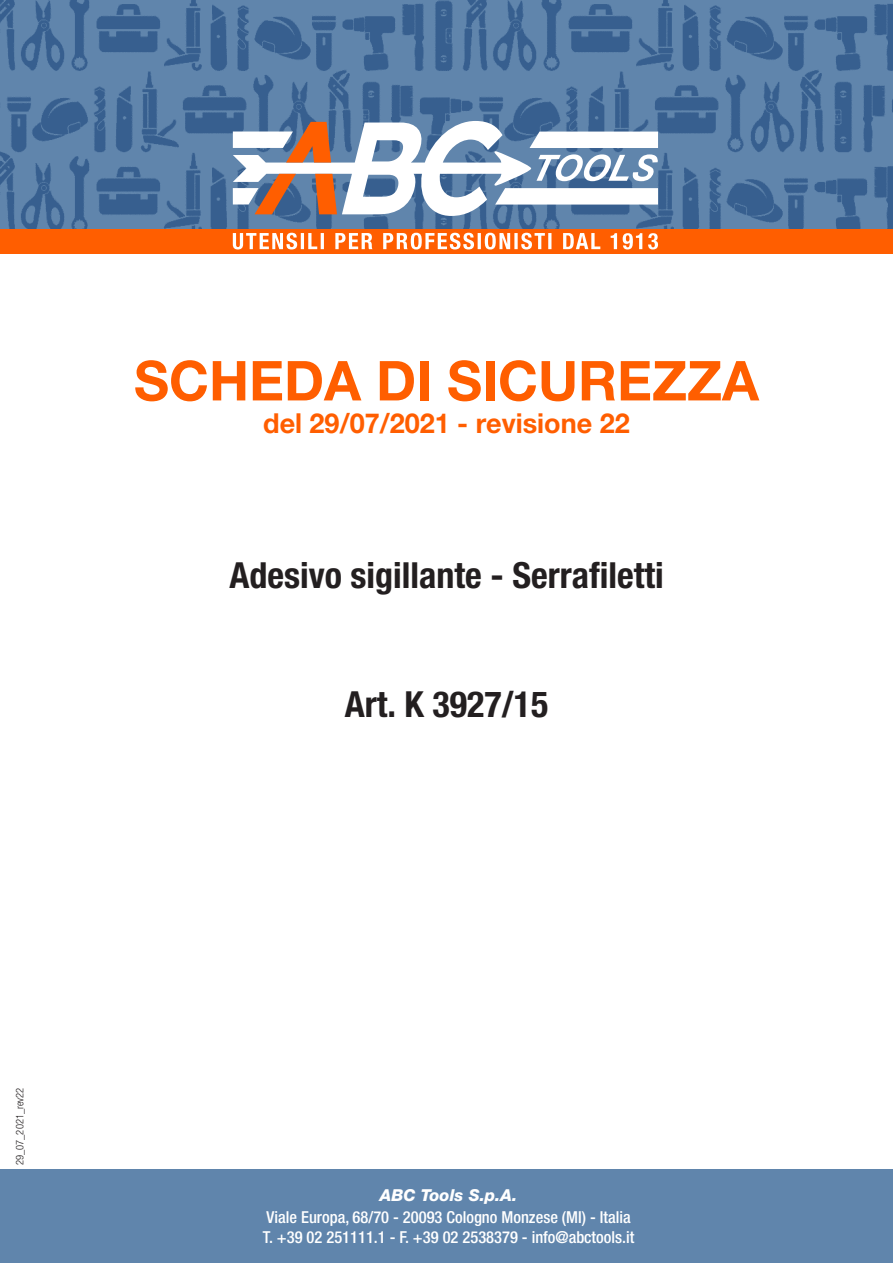
<style>
.page{position:relative;width:893px;height:1263px;background:#fff}
.page>*{position:absolute;margin:0;border:0;box-sizing:border-box;transform-origin:0 0}
.t1{font:700 55.05px "Helvetica Amos";color:#ff5e00}
.t2{font:700 36px "Helvetica Amos Cond";color:#231f20}
.t3{font:700 27.6px "Helvetica Amos";color:#ff5e00}
.t4{font:500 condensed 16.5px/19.8px "Helvetica Neue LT Std";color:#fff}
.t5{font:italic 800 16.5px "Helvetica Neue LT Std";color:#fff}
.t6{font:300 10.5px "Helvetica Amos Cond";color:#231f20}
</style>
<div class="page">
<img style="left:0;top:0;width:893px;height:229px">
<div style="left:0;top:1169px;width:893px;height:94px;background:#6085ac"></div>
<svg style="left:233px;top:121px;width:425px;height:95px"></svg>
<div style="left:0;top:229px;width:893px;height:24px;background:#ff5e00"></div>
<svg style="left:233px;top:233px;width:425px;height:16px"></svg>
<p class="t1" style="left:134px;top:349px;width:626px">SCHEDA DI SICUREZZA</p>
<p class="t3" style="left:263px;top:407px;width:368px">del 29/07/2021 - revisione 22</p>
<p class="t2" style="left:229px;top:554px;width:436px">Adesivo sigillante - Serrafiletti</p>
<p class="t2" style="left:345px;top:683px;width:205px">Art. K 3927/15</p>
<p class="t6" style="left:14px;top:1165px;width:79px;rotate:-90deg">29_07_2021_rev22</p>
<p class="t5" style="left:380px;top:1185px;width:139px">ABC Tools S.p.A.</p>
<p class="t4" style="left:263px;top:1207px;width:373px">Viale Europa, 68/70 - 20093 Cologno Monzese (MI) - Italia<br>T. +39 02 251111.1 - F. +39 02 2538379 - info@abctools.it</p>
</div>
